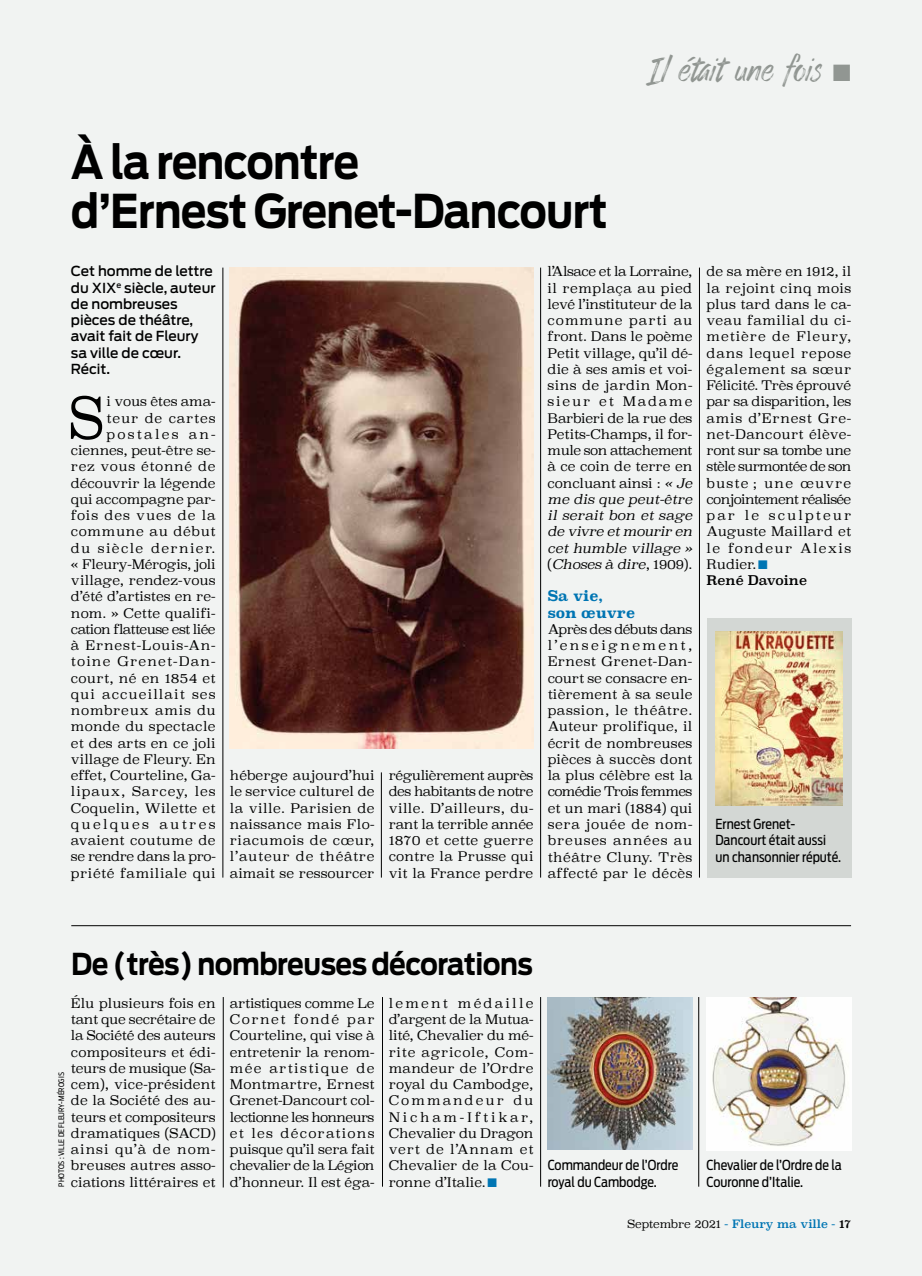
<style>
.page{position:relative;width:922px;height:1276px;background:#fff}
.page>*{position:absolute;margin:0;border:0;box-sizing:border-box;transform-origin:0 0}
.t1{font:300 56.88px "Superclarendon";color:#000;scale:.9 1}
.t2{font:700 46.25px/48.8px "Antenna";letter-spacing:-.02em;color:#000;scale:.9 1}
.t3{font:33.75px "Enjoythe Ride";color:#919692}
.t4{font:700 30px "Antenna";letter-spacing:-.02em;color:#000;scale:.9 1}
.t5{font:700 14.38px/16.2px "Superclarendon";color:#0075b3}
.t6{font:13.75px/16.2px "Antenna Cond";color:#000}
.t7{font:500 13.75px/16.2px "Antenna";color:#000}
.t8{font:300 13.12px/16.2px "Superclarendon";letter-spacing:.01em;color:#000;text-align:justify}
.t9{font:11.25px "Superclarendon";letter-spacing:-.01em;color:#0075b3}
.t10{font:7.5px "Antenna Cond";color:#000}
.s1{font-style:italic}
.s2{color:#0075b3}
.s3{font-weight:400}
.s4{font-weight:300;color:#000}
.s5{color:#000}
</style>
<div class="page">
<div style="left:0;top:0;width:921px;height:1276px;background:#f1f3f2"></div>
<hr style="left:381px;top:772px;width:1px;height:105px;background:#000">
<hr style="left:223px;top:997px;width:1px;height:190px;background:#000">
<hr style="left:540px;top:268px;width:1px;height:609px;background:#000">
<hr style="left:699px;top:268px;width:1px;height:609px;background:#000">
<hr style="left:540px;top:997px;width:1px;height:189px;background:#000">
<hr style="left:382px;top:997px;width:1px;height:189px;background:#000">
<hr style="left:698px;top:997px;width:1px;height:189px;background:#000">
<hr style="left:222px;top:268px;width:1px;height:609px;background:#000">
<hr style="left:71px;top:925px;width:779px;height:1px;background:#000">
<img style="left:230px;top:268px;width:303px;height:480px">
<img style="left:547px;top:997px;width:145px;height:152px">
<img style="left:706px;top:997px;width:145px;height:153px">
<div style="left:706px;top:618px;width:145px;height:259px;background:#d3d7d4"></div>
<img style="left:715px;top:632px;width:127px;height:173px">
<h2 class="t2" style="left:71px;top:138px;width:597px">À la rencontre<br>d’Ernest Grenet-Dancourt</h2>
<h3 class="t3" style="left:648px;top:50px;width:204px">Il était une fois ■</h3>
<p class="t7" style="left:71px;top:263px;width:146px">Cet homme de lettre du XIX<sup>e</sup> siècle, auteur de nombreuses pièces de théâtre, avait fait de Fleury sa ville de cœur.<br>Récit.</p>
<h1 class="t1" style="left:69px;top:380px;width:40px">S</h1>
<p class="t8" style="left:71px;top:394px;width:146px;text-align:right">i vous êtes ama-<br>teur de cartes postales an&shy;ciennes, peut-être se&shy;rez vous étonné de découvrir la légende qui accompagne par&shy;fois des vues de la commune au début du siècle dernier. « Fleury-Mérogis, joli village, rendez-vous d’été d’artistes en re&shy;nom. » Cette qualifi&shy;cation flatteuse est liée à Ernest-Louis-An&shy;toine Grenet-Dan&shy;court, né en 1854 et qui accueillait ses nombreux amis du monde du spectacle et des arts en ce joli village de Fleury. En effet, Courteline, Ga&shy;lipaux, Sarcey, les<br>Coquelin, Wilette et quelques autres avaient coutume de se rendre dans la pro&shy;priété familiale qui</p>
<p class="t8" style="left:230px;top:768px;width:146px">héberge aujourd’hui le service culturel de la ville. Parisien de naissance mais Flo&shy;riacumois de cœur, l’auteur de théâtre aimait se ressourcer</p>
<p class="t8" style="left:388px;top:768px;width:146px">régulièrement auprès des habitants de notre ville. D’ailleurs, du&shy;rant la terrible année 1870 et cette guerre contre la Prusse qui vit la France perdre</p>
<p class="t8" style="left:547px;top:264px;width:146px">l’Alsace et la Lorraine, il remplaça au pied levé l’instituteur de la commune parti au front. Dans le poème Petit village, qu’il dé&shy;die à ses amis et voi&shy;sins de jardin Mon&shy;sieur et Madame Barbieri de la rue des Petits-Champs, il for&shy;mule son attachement à ce coin de terre en concluant ainsi : <span class="s1">« Je me dis que peut-être il serait bon et sage de vivre et mourir en cet humble village » </span>(<span class="s1">Choses à dire</span>, 1909).</p>
<p class="t5" style="left:547px;top:589px;width:89px">Sa vie, son œuvre</p>
<p class="t8" style="left:547px;top:622px;width:146px">Après des débuts dans l’enseignement, Ernest Grenet-Dan&shy;court se consacre en&shy;tièrement à sa seule passion, le théâtre.<br>Auteur prolifique, il écrit de nombreuses pièces à succès dont la plus célèbre est la comédie Trois femmes et un mari (1884) qui sera jouée de nom&shy;breuses années au théâtre Cluny. Très affecté par le décès</p>
<p class="t8" style="left:706px;top:264px;width:146px;text-align:left">de sa mère en 1912, il la rejoint cinq mois plus tard dans le ca&shy;veau familial du ci&shy;metière de Fleury, dans lequel repose également sa sœur<br>Félicité. Très éprouvé par sa disparition, les amis d’Ernest Gre&shy;net-Dancourt élève&shy;ront sur sa tombe une stèle surmontée de son buste ; une œuvre conjointement réalisée par le sculpteur<br>Auguste Maillard et le fondeur Alexis<br>Rudier.<span class="s2">■<br></span><span class="s3">René Davoine</span></p>
<p class="t6" style="left:715px;top:816px;width:127px">Ernest Grenet-<br>Dancourt était aussi un chansonnier réputé.</p>
<h3 class="t4" style="left:71px;top:946px;width:514px">De (très) nombreuses décorations</h3>
<p class="t8" style="left:71px;top:996px;width:146px">Élu plusieurs fois en tant que secrétaire de la Société des auteurs compositeurs et édi&shy;teurs de musique (Sa&shy;cem), vice-président de la Société des au&shy;teurs et compositeurs dramatiques (SACD) ainsi qu’à de nom&shy;breuses autres asso&shy;ciations littéraires et</p>
<p class="t8" style="left:230px;top:996px;width:146px">artistiques comme Le Cornet fondé par Courteline, qui vise à entretenir la renom&shy;mée artistique de Montmartre, Ernest Grenet-Dancourt col&shy;lectionne les honneurs et les décorations puisque qu’il sera fait chevalier de la Légion d’honneur. Il est éga-</p>
<p class="t8" style="left:388px;top:996px;width:146px">lement médaille d’argent de la Mutua&shy;lité, Chevalier du mé&shy;rite agricole, Com&shy;mandeur de l’Ordre royal du Cambodge, Commandeur du Nicham-Iftikar, Chevalier du Dragon vert de l’Annam et Chevalier de la Cou&shy;ronne d’Italie.<span class="s2">■</span></p>
<p class="t10" style="left:57px;top:1186px;width:116px;rotate:-90deg">PHOTOS : VILLE DE FLEURY-MÉROGIS</p>
<p class="t6" style="left:547px;top:1157px;width:132px">Commandeur de l’Ordre royal du Cambodge.</p>
<p class="t6" style="left:706px;top:1157px;width:137px">Chevalier de l’Ordre de la<br>Couronne d’Italie.</p>
<p class="t9" style="left:627px;top:1216px;width:225px"><span class="s4">Septembre 2021</span> - Fleury ma ville - <span class="s5">17</span></p>
</div>
